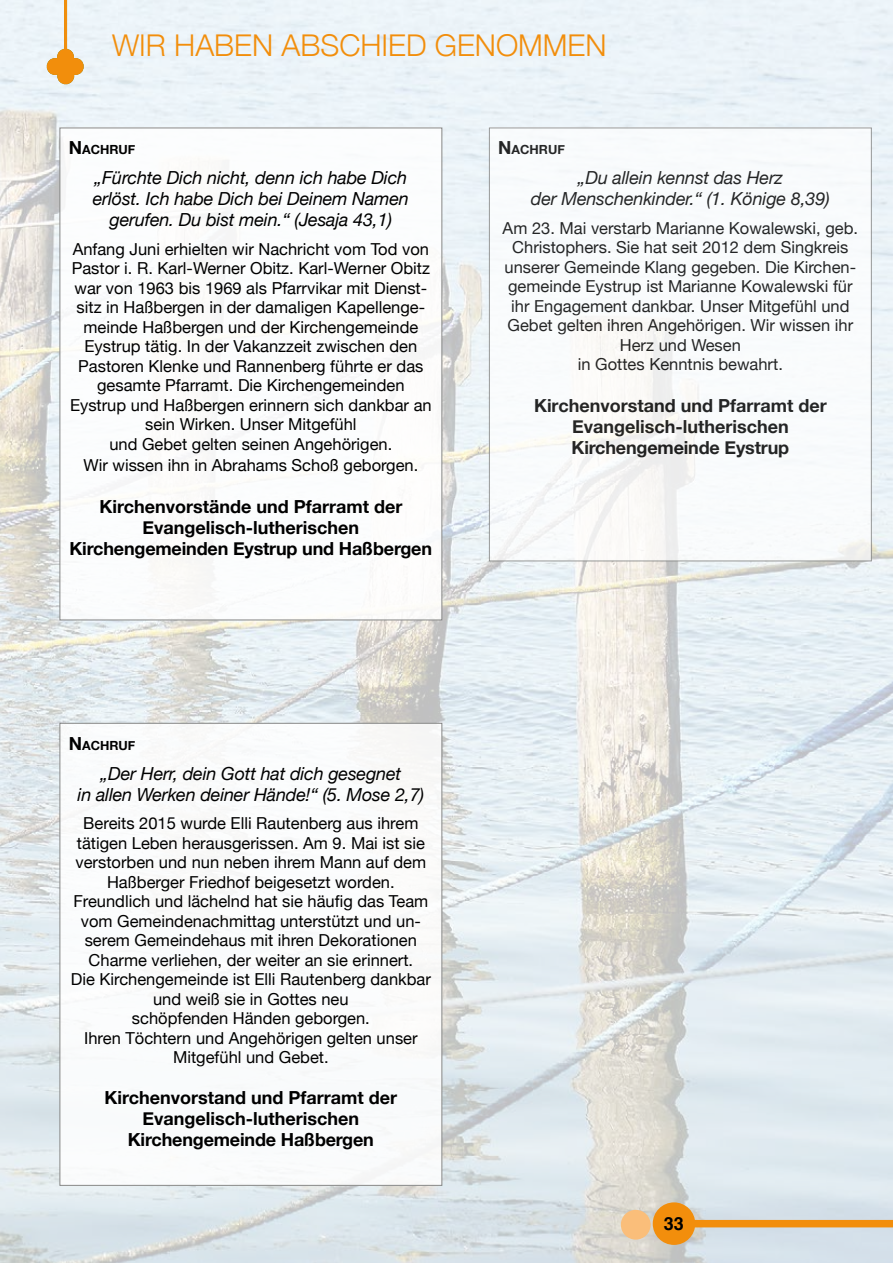
<style>
.page{position:relative;width:893px;height:1263px;background:#fff}
.page>*{position:absolute;margin:0;border:0;box-sizing:border-box;transform-origin:0 0}
.t1{font:300 30px "Helvetica Neue";color:#f28e0c}
.t2{font:700 18px/21px "Helvetica Neue";color:#000;text-align:center}
.t3{font:italic 18px/21px "Helvetica Neue";letter-spacing:-.01em;color:#000;text-align:center}
.t4{font:700 18px "Helvetica";color:#000}
.t5{font:16.5px/19.5px "Helvetica Neue";color:#000;text-align:center}
.t6{font:700 12.6px "Helvetica Neue";color:#000}
.s1{font-size:18px}
</style>
<div class="page">
<img style="left:0;top:0;width:893px;height:1263px">
<svg style="left:43px;top:45px;width:41px;height:43px;background:#ecc388"></svg>
<hr style="left:64px;top:0;width:3px;height:50px;background:#f28e0c">
<div style="left:60px;top:128px;width:382px;height:492px;background:#fff"></div>
<div style="left:489px;top:128px;width:382px;height:433px;background:#fff"></div>
<div style="left:60px;top:723px;width:382px;height:462px;background:#fff"></div>
<div style="left:694px;top:1220px;width:199px;height:7px;background:#f28e0c"></div>
<div style="left:654px;top:1204px;width:40px;height:39px;background:#f28e0c;border-radius:50%"></div>
<div style="left:653px;top:1202px;width:42px;height:43px;border:3px solid #f28e0c;border-radius:50%"></div>
<div style="left:622px;top:1211px;width:27px;height:27px;background:#fabe7a;border-radius:50%"></div>
<div style="left:621px;top:1210px;width:30px;height:29px;border:3px solid #fabe7a;border-radius:50%"></div>
<h1 class="t1" style="left:112px;top:21px;width:496px">WIR HABEN ABSCHIED GENOMMEN</h1>
<p class="t6" style="left:69px;top:140px;width:68px"><span class="s1">N</span>ACHRUF</p>
<p class="t3" style="left:93px;top:168px;width:318px">„Fürchte Dich nicht, denn ich habe Dich erlöst. Ich habe Dich bei Deinem Namen gerufen. Du bist mein.“ (Jesaja 43,1)</p>
<p class="t5" style="left:70px;top:240px;width:363px">Anfang Juni erhielten wir Nachricht vom Tod von Pastor i. R. Karl-Werner Obitz. Karl-Werner Obitz war von 1963 bis 1969 als Pfarrvikar mit Dienst&shy;sitz in Haßbergen in der damaligen Kapellenge&shy;meinde Haßbergen und der Kirchengemeinde Eystrup tätig. In der Vakanzzeit zwischen den Pastoren Klenke und Rannenberg führte er das gesamte Pfarramt. Die Kirchengemeinden Eystrup und Haßbergen erinnern sich dankbar an sein Wirken. Unser Mitgefühl<br>und Gebet gelten seinen Angehörigen.</p>
<p class="t5" style="left:83px;top:456px;width:336px">Wir wissen ihn in Abrahams Schoß geborgen.</p>
<p class="t2" style="left:69px;top:496px;width:364px">Kirchenvorstände und Pfarramt der<br>Evangelisch-lutherischen<br>Kirchengemeinden Eystrup und Haßbergen</p>
<p class="t6" style="left:498px;top:140px;width:68px"><span class="s1">N</span>ACHRUF</p>
<p class="t3" style="left:531px;top:169px;width:300px">„Du allein kennst das Herz<br>der Menschenkinder.“ (1. Könige 8,39)</p>
<p class="t5" style="left:503px;top:219px;width:357px">Am 23. Mai verstarb Marianne Kowalewski, geb.<br>Christophers. Sie hat seit 2012 dem Singkreis unserer Gemeinde Klang gegeben. Die Kirchen&shy;gemeinde Eystrup ist Marianne Kowalewski für ihr Engagement dankbar. Unser Mitgefühl und Gebet gelten ihren Angehörigen. Wir wissen ihr Herz und Wesen<br>in Gottes Kenntnis bewahrt.</p>
<p class="t2" style="left:534px;top:396px;width:294px">Kirchenvorstand und Pfarramt der<br>Evangelisch-lutherischen<br>Kirchengemeinde Eystrup</p>
<p class="t6" style="left:69px;top:735px;width:68px"><span class="s1">N</span>ACHRUF</p>
<p class="t3" style="left:78px;top:764px;width:348px">„Der Herr, dein Gott hat dich gesegnet<br>in allen Werken deiner Hände!“ (5. Mose 2,7)</p>
<p class="t5" style="left:71px;top:814px;width:362px">Bereits 2015 wurde Elli Rautenberg aus ihrem tätigen Leben herausgerissen. Am 9. Mai ist sie verstorben und nun neben ihrem Mann auf dem Haßberger Friedhof beigesetzt worden.<br>Freundlich und lächelnd hat sie häufig das Team vom Gemeindenachmittag unterstützt und un&shy;serem Gemeindehaus mit ihren Dekorationen Charme verliehen, der weiter an sie erinnert.<br>Die Kirchengemeinde ist Elli Rautenberg dankbar und weiß sie in Gottes neu<br>schöpfenden Händen geborgen.<br>Ihren Töchtern und Angehörigen gelten unser Mitgefühl und Gebet.</p>
<p class="t2" style="left:105px;top:1087px;width:294px">Kirchenvorstand und Pfarramt der<br>Evangelisch-lutherischen<br>Kirchengemeinde Haßbergen</p>
<p class="t4" style="left:664px;top:1209px;width:22px">33</p>
</div>
